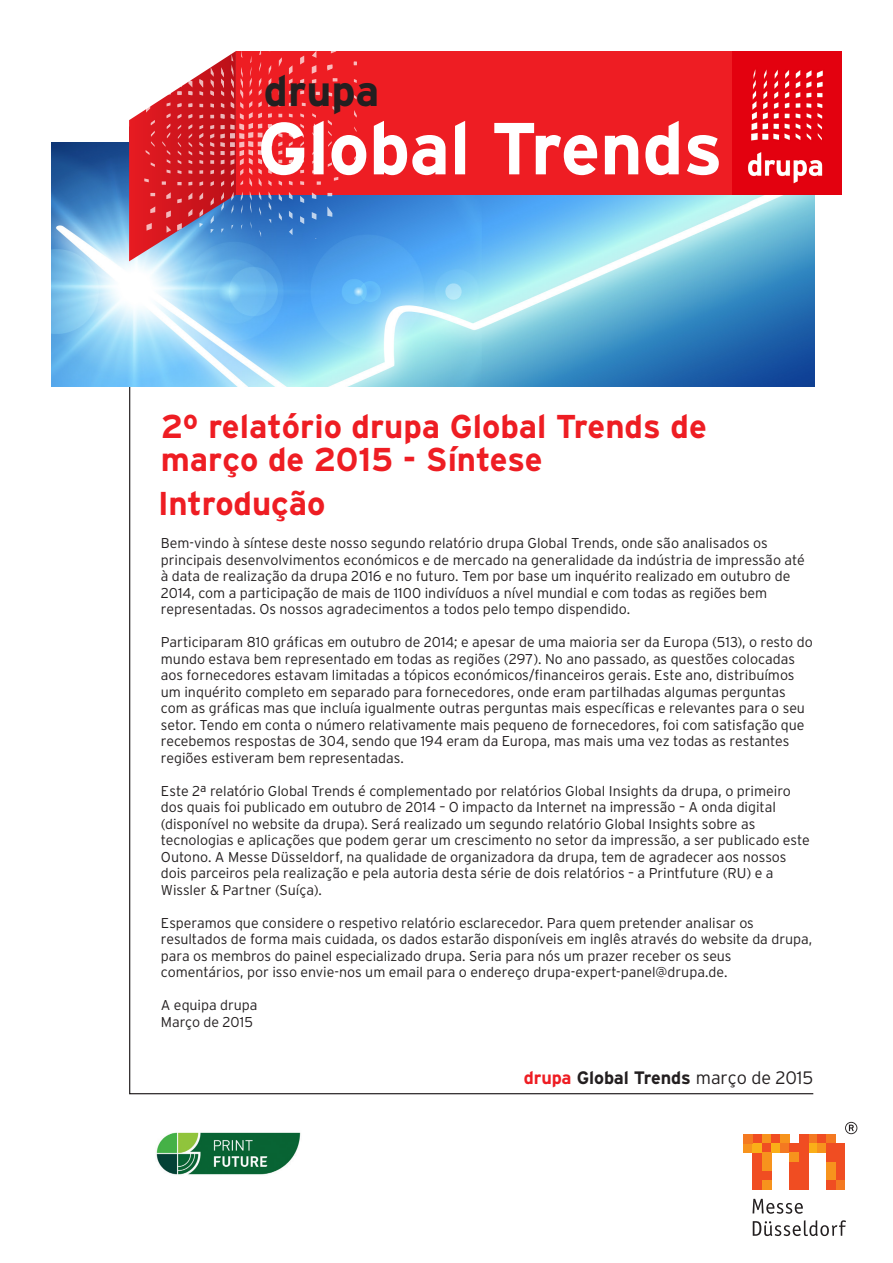
<style>
.page{position:relative;width:893px;height:1263px;background:#fff}
.page>*{position:absolute;margin:0;border:0;box-sizing:border-box;transform-origin:0 0}
.t1{font:700 73.5px "Interstate";letter-spacing:-.005em;color:#fff}
.t2{font:700 43.05px "Interstate";color:#231f20}
.Head_14_14{font:700 33px/33px "Interstate";color:#ee1d23}
.t3{font:700 18px "Interstate";letter-spacing:-.005em;color:#231f20}
.Copy_11_14{font:300 14.25px/16.5px "Interstate";letter-spacing:-.005em;color:#231f20}
.s1{color:#ee1d23}
.s2{font-weight:300}
</style>
<div class="page">
<svg style="left:753px;top:1220px;width:93px;height:16px"></svg>
<svg style="left:752px;top:1199px;width:51px;height:15px"></svg>
<div style="left:743px;top:1143px;width:10px;height:10px;background:#f7931d"></div>
<div style="left:753px;top:1134px;width:9px;height:9px;background:#f04d22"></div>
<div style="left:753px;top:1143px;width:9px;height:10px;background:#faaf18"></div>
<div style="left:762px;top:1134px;width:9px;height:9px;background:#f7931d"></div>
<div style="left:762px;top:1143px;width:9px;height:10px;background:#f04d22"></div>
<div style="left:771px;top:1134px;width:9px;height:9px;background:#f04d22"></div>
<div style="left:771px;top:1143px;width:9px;height:10px;background:#faaf18"></div>
<div style="left:780px;top:1134px;width:10px;height:9px;background:#f7931d"></div>
<div style="left:780px;top:1143px;width:10px;height:10px;background:#f47921"></div>
<div style="left:808px;top:1134px;width:9px;height:9px;background:#f47921"></div>
<div style="left:808px;top:1143px;width:9px;height:10px;background:#faaf18"></div>
<div style="left:817px;top:1134px;width:10px;height:9px;background:#f04d22"></div>
<div style="left:817px;top:1143px;width:10px;height:10px;background:#f7931d"></div>
<div style="left:827px;top:1134px;width:9px;height:9px;background:#f47921"></div>
<div style="left:827px;top:1143px;width:9px;height:19px;background:#f04d22"></div>
<div style="left:836px;top:1143px;width:9px;height:37px;background:#f04d22"></div>
<div style="left:753px;top:1153px;width:9px;height:36px;background:#f04d22"></div>
<div style="left:762px;top:1153px;width:9px;height:18px;background:#f7931d"></div>
<div style="left:762px;top:1171px;width:9px;height:9px;background:#f04d22"></div>
<div style="left:762px;top:1180px;width:9px;height:9px;background:#f7931d"></div>
<div style="left:827px;top:1162px;width:9px;height:18px;background:#f7931d"></div>
<div style="left:836px;top:1180px;width:9px;height:9px;background:#f47921"></div>
<div style="left:743px;top:1134px;width:10px;height:9px;background:#f47921"></div>
<div style="left:790px;top:1143px;width:9px;height:10px;background:#f04d22"></div>
<div style="left:790px;top:1153px;width:9px;height:9px;background:#f7931d"></div>
<div style="left:790px;top:1162px;width:9px;height:27px;background:#f04d22"></div>
<div style="left:799px;top:1134px;width:9px;height:55px;background:#f04d22"></div>
<div style="left:827px;top:1180px;width:9px;height:9px;background:#f04d22"></div>
<svg style="left:845px;top:1122px;width:12px;height:12px"></svg>
<svg style="left:129px;top:387px;width:685px;height:708px"></svg>
<img style="left:156px;top:1132px;width:145px;height:43px">
<img style="left:51px;top:142px;width:763px;height:245px">
<div style="left:236px;top:51px;width:510px;height:144px;background:#ee1d23"></div>
<svg style="left:312px;top:113px;width:4px;height:5px"></svg>
<svg style="left:317px;top:102px;width:4px;height:4px"></svg>
<svg style="left:316px;top:92px;width:4px;height:3px"></svg>
<svg style="left:312px;top:65px;width:4px;height:19px"></svg>
<svg style="left:300px;top:113px;width:4px;height:5px"></svg>
<svg style="left:302px;top:103px;width:4px;height:3px"></svg>
<svg style="left:300px;top:90px;width:4px;height:4px"></svg>
<svg style="left:300px;top:79px;width:4px;height:5px"></svg>
<svg style="left:300px;top:56px;width:4px;height:9px"></svg>
<svg style="left:289px;top:114px;width:4px;height:3px"></svg>
<svg style="left:289px;top:103px;width:4px;height:3px"></svg>
<svg style="left:289px;top:90px;width:4px;height:5px"></svg>
<svg style="left:289px;top:65px;width:4px;height:19px"></svg>
<svg style="left:278px;top:114px;width:4px;height:3px"></svg>
<svg style="left:279px;top:102px;width:3px;height:5px"></svg>
<svg style="left:279px;top:78px;width:3px;height:17px"></svg>
<svg style="left:279px;top:57px;width:3px;height:10px"></svg>
<svg style="left:312px;top:124px;width:8px;height:40px"></svg>
<svg style="left:312px;top:170px;width:4px;height:3px"></svg>
<svg style="left:317px;top:181px;width:4px;height:4px"></svg>
<svg style="left:312px;top:192px;width:4px;height:7px"></svg>
<svg style="left:312px;top:212px;width:4px;height:8px"></svg>
<svg style="left:300px;top:124px;width:4px;height:40px"></svg>
<svg style="left:300px;top:170px;width:4px;height:3px"></svg>
<svg style="left:300px;top:181px;width:4px;height:4px"></svg>
<svg style="left:300px;top:196px;width:4px;height:7px"></svg>
<svg style="left:300px;top:216px;width:4px;height:8px"></svg>
<svg style="left:289px;top:124px;width:4px;height:39px"></svg>
<svg style="left:289px;top:170px;width:4px;height:3px"></svg>
<svg style="left:289px;top:181px;width:4px;height:4px"></svg>
<svg style="left:289px;top:192px;width:4px;height:8px"></svg>
<svg style="left:289px;top:211px;width:4px;height:8px"></svg>
<svg style="left:278px;top:124px;width:4px;height:39px"></svg>
<svg style="left:279px;top:169px;width:3px;height:5px"></svg>
<svg style="left:279px;top:180px;width:3px;height:6px"></svg>
<svg style="left:279px;top:194px;width:3px;height:7px"></svg>
<svg style="left:279px;top:212px;width:3px;height:9px"></svg>
<svg style="left:289px;top:228px;width:4px;height:7px"></svg>
<svg style="left:312px;top:51px;width:4px;height:7px"></svg>
<svg style="left:332px;top:106px;width:5px;height:7px"></svg>
<svg style="left:333px;top:78px;width:4px;height:3px"></svg>
<svg style="left:328px;top:120px;width:4px;height:5px"></svg>
<svg style="left:328px;top:92px;width:4px;height:4px"></svg>
<svg style="left:327px;top:64px;width:5px;height:7px"></svg>
<svg style="left:328px;top:131px;width:9px;height:24px"></svg>
<svg style="left:328px;top:162px;width:4px;height:5px"></svg>
<svg style="left:334px;top:177px;width:4px;height:4px"></svg>
<svg style="left:327px;top:193px;width:5px;height:3px"></svg>
<svg style="left:327px;top:206px;width:5px;height:11px"></svg>
<svg style="left:354px;top:110px;width:3px;height:8px"></svg>
<svg style="left:354px;top:61px;width:3px;height:4px"></svg>
<svg style="left:129px;top:51px;width:143px;height:210px"></svg>
<img style="left:733px;top:51px;width:109px;height:144px">
<p class="t2" style="left:264px;top:67px;width:117px">drupa</p>
<p class="t1" style="left:257px;top:107px;width:467px">Global Trends</p>
<p class="Head_14_14" style="left:161px;top:410px;width:547px">2º relatório drupa Global Trends de março de 2015 - Síntese</p>
<p class="Head_14_14" style="left:158px;top:486px;width:169px">Introdução</p>
<p class="Copy_11_14" style="left:161px;top:535px;width:645px">Bem-vindo à síntese deste nosso segundo relatório drupa Global Trends, onde são analisados os principais desenvolvimentos económicos e de mercado na generalidade da indústria de impressão até à data de realização da drupa 2016 e no futuro. Tem por base um inquérito realizado em outubro de 2014, com a participação de mais de 1100 indivíduos a nível mundial e com todas as regiões bem representadas. Os nossos agradecimentos a todos pelo tempo dispendido.</p>
<p class="Copy_11_14" style="left:161px;top:634px;width:653px">Participaram 810 gráficas em outubro de 2014; e apesar de uma maioria ser da Europa (513), o resto do mundo estava bem representado em todas as regiões (297). No ano passado, as questões colocadas aos fornecedores estavam limitadas a tópicos económicos/financeiros gerais. Este ano, distribuímos um inquérito completo em separado para fornecedores, onde eram partilhadas algumas perguntas com as gráficas mas que incluía igualmente outras perguntas mais específicas e relevantes para o seu setor. Tendo em conta o número relativamente mais pequeno de fornecedores, foi com satisfação que recebemos respostas de 304, sendo que 194 eram da Europa, mas mais uma vez todas as restantes regiões estiveram bem representadas.</p>
<p class="Copy_11_14" style="left:161px;top:782px;width:650px">Este 2ª relatório Global Trends é complementado por relatórios Global Insights da drupa, o primeiro dos quais foi publicado em outubro de 2014 – O impacto da Internet na impressão – A onda digital (disponível no website da drupa). Será realizado um segundo relatório Global Insights sobre as tecnologias e aplicações que podem gerar um crescimento no setor da impressão, a ser publicado este Outono. A Messe Düsseldorf, na qualidade de organizadora da drupa, tem de agradecer aos nossos dois parceiros pela realização e pela autoria desta série de dois relatórios – a Printfuture (RU) e a Wissler &amp; Partner (Suíça).</p>
<p class="Copy_11_14" style="left:161px;top:914px;width:653px">Esperamos que considere o respetivo relatório esclarecedor. Para quem pretender analisar os resultados de forma mais cuidada, os dados estarão disponíveis em inglês através do website da drupa, para os membros do painel especializado drupa. Seria para nós um prazer receber os seus comentários, por isso envie-nos um email para o endereço drupa-expert-panel@drupa.de.</p>
<p class="Copy_11_14" style="left:161px;top:997px;width:98px">A equipa drupa</p>
<p class="Copy_11_14" style="left:161px;top:1013px;width:94px">Março de 2015</p>
<p class="t3" style="left:524px;top:1067px;width:291px"><span class="s1">drupa</span> Global Trends <span class="s2">março de 2015</span></p>
</div>
